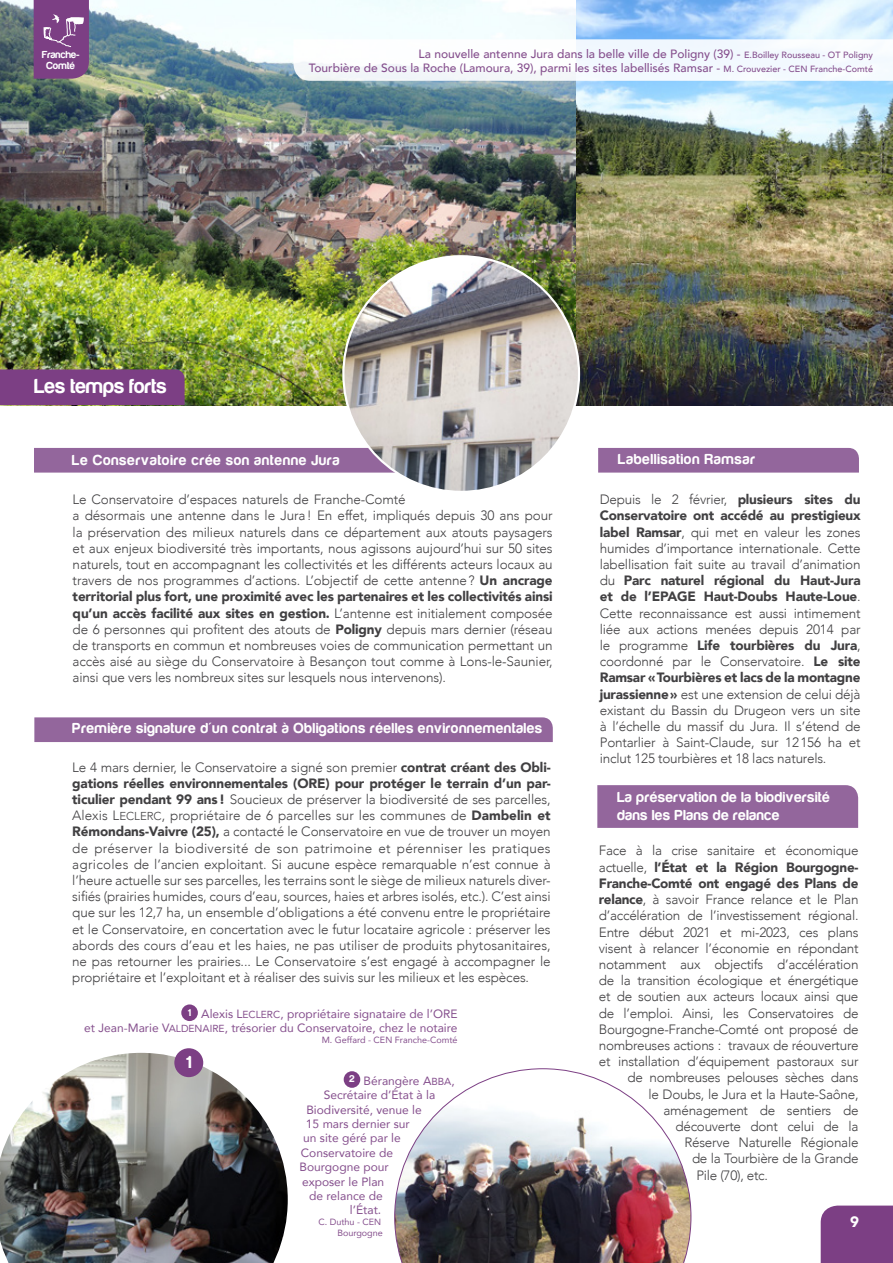
<style>
.page{position:relative;width:893px;height:1263px;background:#fff}
.page>*{position:absolute;margin:0;border:0;box-sizing:border-box;transform-origin:0 0}
.t1{font:21px "Harabara";letter-spacing:.01em;color:#fff}
.t2{font:18px "Harabara";color:#fff}
.t3{font:15px/18px "Harabara";letter-spacing:.05em;color:#fff}
.t4{font:900 15px "Avenir";color:#fff}
.t5{font:300 13.5px/16.2px "Avenir";letter-spacing:-.015em;color:#414042;text-align:justify}
.t6{font:900 13.5px "Avenir";letter-spacing:-.02em;color:#414042}
.t7{font:12px/14.4px "Avenir";color:#854f8d;text-align:right}
.t8{font:500 12px/14.4px "Avenir";color:#854f8d;text-align:right}
.t9{font:10.5px/10.5px "Harabara";letter-spacing:.01em;color:#fff;text-align:center}
.t10{font:9px/10.8px "Avenir";color:#854f8d;text-align:right}
.s1{font-size:9px}
.s2{font-weight:900}
.s3{font-family:"Avenir Light SC850";font-weight:400;font-size:11.55px}
.s4{font-family:"Avenir Roman SC850";font-size:10.2px}
.s5{font-weight:300}
</style>
<div class="page">
<img style="left:0;top:0;width:577px;height:405px">
<img style="left:577px;top:0;width:316px;height:405px">
<div style="left:0;top:369px;width:185px;height:36px;background:#7c3f84"></div>
<svg style="left:34px;top:0;width:55px;height:79px;background:#844b8b"></svg>
<div style="left:34px;top:448px;width:361px;height:25px;background:#93669c"></div>
<div style="left:34px;top:717px;width:519px;height:25px;background:#93669c"></div>
<img style="left:0;top:1051px;width:288px;height:212px">
<img style="left:394px;top:1068px;width:297px;height:195px">
<img style="left:343px;top:256px;width:236px;height:236px;border-radius:118px">
<div style="left:174px;top:1048px;width:29px;height:29px;background:#7c3f84;border-radius:50%"></div>
<div style="left:181px;top:1004px;width:17px;height:17px;background:#7c3f84;border-radius:50%"></div>
<svg style="left:293px;top:39px;width:600px;height:42px"></svg>
<div style="left:821px;top:1205px;width:72px;height:58px;background:#7c3f84"></div>
<div style="left:598px;top:448px;width:261px;height:25px;background:#93669c"></div>
<div style="left:597px;top:785px;width:261px;height:43px;background:#93669c"></div>
<div style="left:344px;top:1071px;width:16px;height:17px;background:#7c3f84;border-radius:50%"></div>
<p class="t9" style="left:42px;top:50px;width:39px">Franche-<br>Comté</p>
<h1 class="t1" style="left:35px;top:375px;width:134px">Les temps forts</h1>
<p class="t8" style="left:309px;top:46px;width:566px">La nouvelle antenne Jura dans la belle ville de Poligny (39) - <span class="s1">E.Boilley Rousseau - OT Poligny<br></span>Tourbière de Sous la Roche (Lamoura, 39), parmi les sites labellisés Ramsar - <span class="s1">M. Crouvezier - CEN Franche-Comté</span></p>
<p class="t3" style="left:72px;top:451px;width:269px">Le Conservatoire crée son antenne Jura</p>
<p class="t5" style="left:73px;top:491px;width:482px;text-align:left">Le Conservatoire d’espaces naturels de Franche-Comté<br>a désormais une antenne dans le Jura! En effet, impliqués depuis 30 ans pour la préservation des milieux naturels dans ce département aux atouts paysagers et aux enjeux biodiversité très importants, nous agissons aujourd’hui sur 50 sites naturels, tout en accompagnant les collectivités et les différents acteurs locaux au travers de nos programmes d’actions. L’objectif de cette antenne? <span class="s2">Un ancrage territorial plus fort, une proximité avec les partenaires et les collectivités ainsi qu’un accès facilité aux sites en gestion.</span> L’antenne est initialement composée de 6 personnes qui profitent des atouts de <span class="s2">Poligny</span> depuis mars dernier (réseau de transports en commun et nombreuses voies de communication permettant un accès aisé au siège du Conservatoire à Besançon tout comme à Lons-le-Saunier, ainsi que vers les nombreux sites sur lesquels nous intervenons).</p>
<p class="t3" style="left:73px;top:720px;width:471px">Première signature d'un contrat à Obligations réelles environnementales</p>
<p class="t5" style="left:72px;top:759px;width:480px">Le 4 mars dernier, le Conservatoire a signé son premier <span class="s2">contrat créant des Obli&shy;gations réelles environnementales (ORE) pour protéger le terrain d’un par&shy;ticulier pendant 99 ans!</span> Soucieux de préserver la biodiversité de ses parcelles, Alexis L<span class="s3">ECLERC</span>, propriétaire de 6 parcelles sur les communes de <span class="s2">Dambelin et Rémondans-Vaivre (25),</span> a contacté le Conservatoire en vue de trouver un moyen de préserver la biodiversité de son patrimoine et pérenniser les pratiques agricoles de l’ancien exploitant. Si aucune espèce remarquable n’est connue à l’heure actuelle sur ses parcelles, les terrains sont le siège de milieux naturels diver&shy;sifiés (prairies humides, cours d’eau, sources, haies et arbres isolés, etc.). C’est ainsi que sur les 12,7 ha, un ensemble d’obligations a été convenu entre le propriétaire et le Conservatoire, en concertation avec le futur locataire agricole : préserver les abords des cours d’eau et les haies, ne pas utiliser de produits phytosanitaires, ne pas retourner les prairies... Le Conservatoire s’est engagé à accompagner le propriétaire et l’exploitant et à réaliser des suivis sur les milieux et les espèces.</p>
<p class="t7" style="left:84px;top:1006px;width:375px"><sup>1</sup> Alexis L<span class="s4">ECLERC</span>, propriétaire signataire de l’ORE<br>et Jean-Marie V<span class="s4">ALDENAIRE</span>, trésorier du Conservatoire, chez le notaire</p>
<p class="t10" style="left:322px;top:1034px;width:137px">M. Geffard - CEN Franche-Comté</p>
<h2 class="t2" style="left:186px;top:1052px;width:6px">1</h2>
<p class="t7" style="left:349px;top:1073px;width:107px"><sup>2</sup> Bérangère A<span class="s4">BBA</span>,</p>
<p class="t7" style="left:324px;top:1087px;width:113px">Secrétaire d’État à la</p>
<p class="t7" style="left:306px;top:1102px;width:117px">Biodiversité, venue le</p>
<p class="t7" style="left:306px;top:1116px;width:105px">15 mars dernier sur</p>
<p class="t7" style="left:303px;top:1131px;width:99px">un site géré par le</p>
<p class="t7" style="left:301px;top:1145px;width:94px">Conservatoire de</p>
<p class="t7" style="left:300px;top:1159px;width:91px">Bourgogne pour</p>
<p class="t7" style="left:302px;top:1174px;width:84px">exposer le Plan</p>
<p class="t7" style="left:309px;top:1188px;width:75px">de relance de</p>
<p class="t7" style="left:350px;top:1203px;width:33px">l’État.</p>
<p class="t10" style="left:318px;top:1216px;width:66px">C. Duthu - CEN<br>Bourgogne</p>
<p class="t3" style="left:618px;top:450px;width:138px">Labellisation Ramsar</p>
<p class="t5" style="left:600px;top:491px;width:262px">Depuis le 2 février, <span class="s2">plusieurs sites du Conservatoire ont accédé au prestigieux label Ramsar</span>, qui met en valeur les zones humides d’importance internationale. Cette labellisation fait suite au travail d’animation du <span class="s2">Parc naturel régional du Haut-Jura et de l’EPAGE Haut-Doubs Haute-Loue</span>.<br>Cette reconnaissance est aussi intimement liée aux actions menées depuis 2014 par le programme <span class="s2">Life tourbières du Jura</span>, coordonné par le Conservatoire. <span class="s2">Le site Ramsar «Tourbières et lacs de la montagne jurassienne»</span> est une extension de celui déjà existant du Bassin du Drugeon vers un site à l’échelle du massif du Jura. Il s’étend de Pontarlier à Saint-Claude, sur 12156 ha et inclut 125 tourbières et 18 lacs naturels.</p>
<p class="t3" style="left:617px;top:788px;width:214px">La préservation de la biodiversité dans les Plans de relance</p>
<p class="t5" style="left:599px;top:843px;width:261px">Face à la crise sanitaire et économique</p>
<p class="t6" style="left:599px;top:855px;width:261px"><span class="s5">actuelle,</span> l’État et la Région Bourgogne-</p>
<p class="t6" style="left:599px;top:872px;width:261px">Franche-Comté ont engagé des Plans de</p>
<p class="t5" style="left:599px;top:891px;width:261px"><span class="s2">relance</span>, à savoir France relance et le Plan</p>
<p class="t5" style="left:599px;top:907px;width:261px">d’accélération de l’investissement régional.</p>
<p class="t5" style="left:599px;top:924px;width:261px">Entre début 2021 et mi-2023, ces plans</p>
<p class="t5" style="left:599px;top:940px;width:261px">visent à relancer l’économie en répondant</p>
<p class="t5" style="left:599px;top:956px;width:261px">notamment aux objectifs d’accélération</p>
<p class="t5" style="left:599px;top:972px;width:261px">de la transition écologique et énergétique</p>
<p class="t5" style="left:599px;top:988px;width:261px">et de soutien aux acteurs locaux ainsi que</p>
<p class="t5" style="left:599px;top:1005px;width:261px">de l’emploi. Ainsi, les Conservatoires de</p>
<p class="t5" style="left:599px;top:1021px;width:261px">Bourgogne-Franche-Comté ont proposé de</p>
<p class="t5" style="left:599px;top:1037px;width:261px">nombreuses actions : travaux de réouverture</p>
<p class="t5" style="left:599px;top:1053px;width:261px">et installation d’équipement pastoraux sur</p>
<p class="t5" style="left:627px;top:1069px;width:233px">de nombreuses pelouses sèches dans</p>
<p class="t5" style="left:648px;top:1086px;width:212px">le Doubs, le Jura et la Haute-Saône,</p>
<p class="t5" style="left:663px;top:1102px;width:197px">aménagement de sentiers de</p>
<p class="t5" style="left:675px;top:1118px;width:185px">découverte dont celui de la</p>
<p class="t5" style="left:684px;top:1134px;width:176px">Réserve Naturelle Régionale</p>
<p class="t5" style="left:692px;top:1150px;width:168px">de la Tourbière de la Grande</p>
<p class="t5" style="left:696px;top:1167px;width:73px">Pile (70), etc.</p>
<p class="t4" style="left:850px;top:1209px;width:10px">9</p>
</div>
